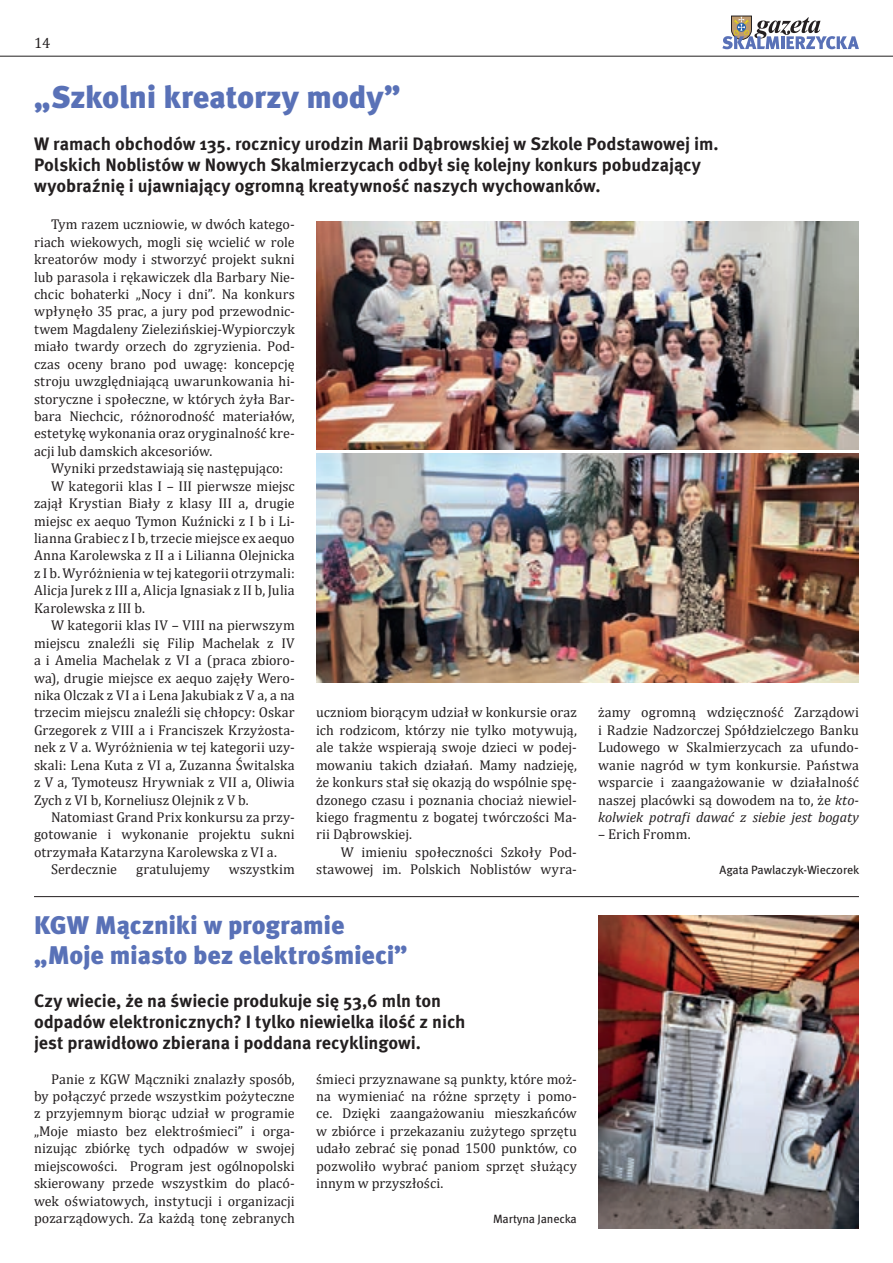
<style>
.page{position:relative;width:893px;height:1263px;background:#fff}
.page>*{position:absolute;margin:0;border:0;box-sizing:border-box;transform-origin:0 0}
.t1{font:900 31.5px "Meta Pro";letter-spacing:-.01em;color:#5971b7}
.t2{font:900 25.5px/30px "Meta Pro";letter-spacing:-.01em;color:#5971b7}
.t3{font:700 18px/21px "Meta Pro";letter-spacing:-.005em;color:#231f20}
.t4{font:15px "Cambria";color:#231f20}
.t5{font:14.25px/17.4px "Cambria";letter-spacing:.005em;color:#231f20;text-align:justify}
.t6{font:12px "Meta Pro";letter-spacing:-.01em;color:#231f20}
.s1{font-style:italic}
</style>
<div class="page">
<img style="left:316px;top:221px;width:543px;height:229px">
<img style="left:316px;top:454px;width:543px;height:228px">
<hr style="left:34px;top:896px;width:825px;height:1px;background:#231f20">
<img style="left:598px;top:915px;width:261px;height:314px">
<hr style="left:0;top:56px;width:893px;height:1px;background:#231f20">
<svg style="left:722px;top:16px;width:137px;height:33px"></svg>
<p class="t4" style="left:34px;top:34px;width:18px">14</p>
<h1 class="t1" style="left:34px;top:77px;width:368px">„Szkolni kreatorzy mody”</h1>
<p class="t3" style="left:34px;top:132px;width:686px">W ramach obchodów 135. rocznicy urodzin Marii Dąbrowskiej w Szkole Podstawowej im.<br>Polskich Noblistów w Nowych Skalmierzycach odbył się kolejny konkurs pobudzający wyobraźnię i ujawniający ogromną kreatywność naszych wychowanków.</p>
<p class="t5" style="left:34px;top:216px;width:262px;text-indent:17px">Tym razem uczniowie, w dwóch katego&shy;riach wiekowych, mogli się wcielić w role kreatorów mody i stworzyć projekt sukni lub parasola i rękawiczek dla Barbary Nie&shy;chcic bohaterki „Nocy i dni”. Na konkurs wpłynęło 35 prac, a jury pod przewodnic&shy;twem Magdaleny Zielezińskiej-Wypiorczyk miało twardy orzech do zgryzienia. Pod&shy;czas oceny brano pod uwagę: koncepcję stroju uwzględniającą uwarunkowania hi&shy;storyczne i społeczne, w których żyła Bar&shy;bara Niechcic, różnorodność materiałów, estetykę wykonania oraz oryginalność kre&shy;acji lub damskich akcesoriów.</p>
<p class="t5" style="left:51px;top:460px;width:234px">Wyniki przedstawiają się następująco:</p>
<p class="t5" style="left:51px;top:477px;width:245px">W kategorii klas I – III pierwsze miejsc</p>
<p class="t5" style="left:34px;top:494px;width:262px">zajął Krystian Biały z klasy III a, drugie</p>
<p class="t5" style="left:34px;top:512px;width:262px">miejsc ex aequo Tymon Kuźnicki z I b i Li-</p>
<p class="t5" style="left:34px;top:529px;width:262px">lianna Grabiec z I b, trzecie miejsce ex aequo</p>
<p class="t5" style="left:34px;top:547px;width:262px">Anna Karolewska z II a i Lilianna Olejnicka</p>
<p class="t5" style="left:34px;top:564px;width:262px">z I b. Wyróżnienia w tej kategorii otrzymali:</p>
<p class="t5" style="left:34px;top:582px;width:262px">Alicja Jurek z III a, Alicja Ignasiak z II b, Julia</p>
<p class="t5" style="left:34px;top:599px;width:112px">Karolewska z III b.</p>
<p class="t5" style="left:51px;top:616px;width:245px">W kategorii klas IV – VIII na pierwszym</p>
<p class="t5" style="left:34px;top:634px;width:262px">miejscu znaleźli się Filip Machelak z IV</p>
<p class="t5" style="left:34px;top:651px;width:262px">a i Amelia Machelak z VI a (praca zbioro-</p>
<p class="t5" style="left:34px;top:669px;width:262px">wa), drugie miejsce ex aequo zajęły Wero-</p>
<p class="t5" style="left:34px;top:686px;width:262px">nika Olczak z VI a i Lena Jakubiak z V a, a na</p>
<p class="t5" style="left:34px;top:704px;width:262px">trzecim miejscu znaleźli się chłopcy: Oskar</p>
<p class="t5" style="left:34px;top:721px;width:262px">Grzegorek z VIII a i Franciszek Krzyżosta-</p>
<p class="t5" style="left:34px;top:739px;width:262px">nek z V a. Wyróżnienia w tej kategorii uzy-</p>
<p class="t5" style="left:34px;top:756px;width:262px">skali: Lena Kuta z VI a, Zuzanna Świtalska</p>
<p class="t5" style="left:34px;top:773px;width:262px">z V a, Tymoteusz Hrywniak z VII a, Oliwia</p>
<p class="t5" style="left:34px;top:791px;width:216px">Zych z VI b, Korneliusz Olejnik z V b.</p>
<p class="t5" style="left:51px;top:808px;width:245px">Natomiast Grand Prix konkursu za przy-</p>
<p class="t5" style="left:34px;top:826px;width:262px">gotowanie i wykonanie projektu sukni</p>
<p class="t5" style="left:34px;top:843px;width:244px">otrzymała Katarzyna Karolewska z VI a.</p>
<p class="t5" style="left:51px;top:861px;width:68px">Serdecznie</p>
<p class="t5" style="left:136px;top:861px;width:75px">gratulujemy</p>
<p class="t5" style="left:229px;top:861px;width:68px">wszystkim</p>
<p class="t5" style="left:598px;top:704px;width:262px">żamy ogromną wdzięczność Zarządowi i Radzie Nadzorczej Spółdzielczego Banku Ludowego w Skalmierzycach za ufundo&shy;wanie nagród w tym konkursie. Państwa wsparcie i zaangażowanie w działalność naszej placówki są dowodem na to, że <span class="s1">kto&shy;kolwiek potrafi dawać z siebie jest bogaty</span></p>
<p class="t5" style="left:598px;top:826px;width:94px">– Erich Fromm.</p>
<p class="t6" style="left:719px;top:862px;width:141px">Agata Pawlaczyk-Wieczorek</p>
<p class="t5" style="left:316px;top:704px;width:262px">uczniom biorącym udział w konkursie oraz ich rodzicom, którzy nie tylko motywują, ale także wspierają swoje dzieci w podej&shy;mowaniu takich działań. Mamy nadzieję, że konkurs stał się okazją do wspólnie spę&shy;dzonego czasu i poznania chociaż niewiel&shy;kiego fragmentu z bogatej twórczości Ma&shy;rii Dąbrowskiej.</p>
<p class="t5" style="left:316px;top:843px;width:262px;text-align:right">W imieniu społeczności Szkoły Pod&shy;stawowej im. Polskich Noblistów wyra-</p>
<h2 class="t2" style="left:34px;top:911px;width:375px">KGW Mączniki w programie „Moje miasto bez elektrośmieci”</h2>
<p class="t3" style="left:34px;top:989px;width:433px">Czy wiecie, że na świecie produkuje się 53,6 mln ton odpadów elektronicznych? I tylko niewielka ilość z nich jest prawidłowo zbierana i poddana recyklingowi.</p>
<p class="t5" style="left:34px;top:1070px;width:262px;text-indent:17px">Panie z KGW Mączniki znalazły sposób, by połączyć przede wszystkim pożyteczne z przyjemnym biorąc udział w programie „Moje miasto bez elektrośmieci” i orga&shy;nizując zbiórkę tych odpadów w swojej miejscowości. Program jest ogólnopolski skierowany przede wszystkim do placó&shy;wek oświatowych, instytucji i organizacji pozarządowych. Za każdą tonę zebranych</p>
<p class="t5" style="left:316px;top:1070px;width:262px">śmieci przyznawane są punkty, które moż&shy;na wymieniać na różne sprzęty i pomo&shy;ce. Dzięki zaangażowaniu mieszkańców w zbiórce i przekazaniu zużytego sprzętu udało zebrać się ponad 1500 punktów, co pozwoliło wybrać paniom sprzęt służący innym w przyszłości.</p>
<p class="t6" style="left:493px;top:1211px;width:85px">Martyna Janecka</p>
</div>
